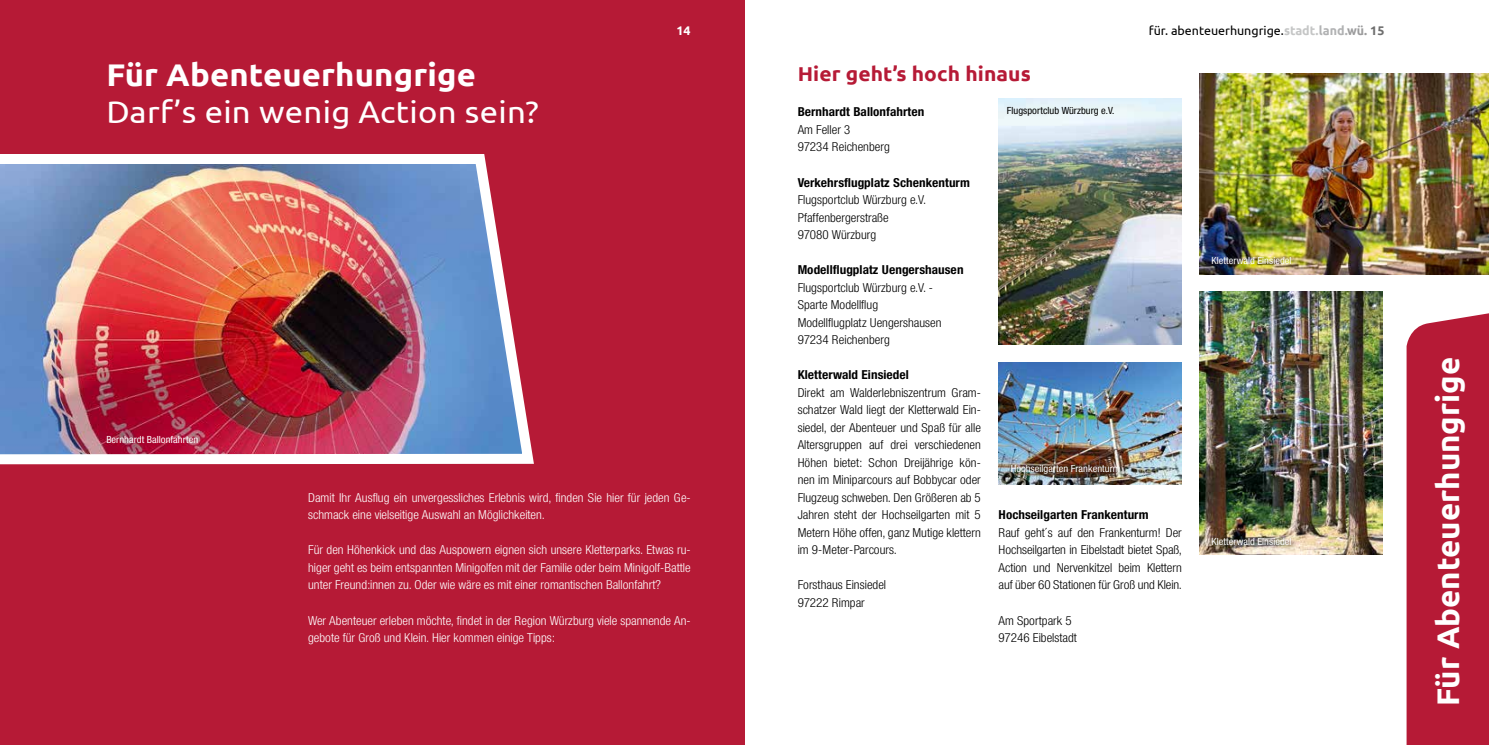
<style>
.page{position:relative;width:1489px;height:745px;background:#fff}
.page>*{position:absolute;margin:0;border:0;box-sizing:border-box;transform-origin:0 0}
.t1{font:31.25px "Ubuntu";letter-spacing:.01em;color:#fff;scale:1.05 1}
.t2{font:700 31.25px "Ubuntu";color:#fff}
.t3{font:700 31.25px "Ubuntu";color:#fff;scale:1.05 1}
.t4{font:700 20px "Ubuntu";letter-spacing:.005em;color:#b61a36;scale:1.05 1}
.t5{font:300 12.5px/17.5px "Neue Helvetica Condensed BQ";letter-spacing:.005em;color:#000;scale:1.05 1}
.t6{font:300 12.5px/17.5px "Neue Helvetica Condensed BQ";letter-spacing:.005em;color:#fff;scale:1.05 1}
.t7{font:700 12.5px "Neue Helvetica Condensed BQ";letter-spacing:.005em;color:#000;scale:1.05 1}
.t8{font:12.5px "Ubuntu";color:#000}
.t9{font:700 12.5px "Ubuntu";color:#fff}
.t10{font:10px "Neue Helvetica Condensed BQ";letter-spacing:.005em;color:#fff;scale:1.05 1}
.t11{font:10px "Neue Helvetica Condensed BQ";letter-spacing:.005em;color:#000;scale:1.05 1}
.s1{font-weight:700;color:#c5c6c6}
.s2{font-weight:700;color:#b1b2b3}
.s3{font-weight:700;color:#9c9c9d}
.s4{font-weight:700;color:#6e6e6e}
</style>
<div class="page">
<div style="left:0;top:0;width:744px;height:744px;background:#b61a36"></div>
<div style="left:1406px;top:313px;width:82px;height:431px;background:#b61a36"></div>
<img style="left:1199px;top:74px;width:289px;height:200px">
<img style="left:998px;top:362px;width:183px;height:122px">
<img style="left:0;top:154px;width:534px;height:311px">
<img style="left:998px;top:99px;width:183px;height:245px">
<div style="left:1010px;top:463px;width:115px;height:17px;background:#000;opacity:.4"></div>
<img style="left:1199px;top:291px;width:183px;height:263px">
<div style="left:1210px;top:536px;width:86px;height:14px;background:#000;opacity:.4"></div>
<p class="t9" style="left:676px;top:22px;width:16px">14</p>
<p class="t8" style="left:1148px;top:22px;width:237px">für. abenteuerhungrige.<span class="s1">stadt.</span><span class="s2">land.</span><span class="s3">wü.</span> <span class="s4">15</span></p>
<h1 class="t3" style="left:106px;top:56px;width:353px">Für Abenteuerhungrige</h1>
<h1 class="t1" style="left:106px;top:93px;width:413px">Darf’s ein wenig Action sein?</h1>
<p class="t10" style="left:106px;top:433px;width:89px">Bernhardt Ballonfahrten</p>
<p class="t6" style="left:308px;top:488px;width:366px">Damit Ihr Ausflug ein unvergessliches Erlebnis wird, finden Sie hier für jeden Ge&shy;schmack eine vielseitige Auswahl an Möglichkeiten.</p>
<p class="t6" style="left:308px;top:541px;width:366px;text-align:justify">Für den Höhenkick und das Auspowern eignen sich unsere Kletterparks. Etwas ru&shy;higer geht es beim entspannten Minigolfen mit der Familie oder beim Minigolf-Battle unter Freund:innen zu. Oder wie wäre es mit einer romantischen Ballonfahrt?</p>
<p class="t6" style="left:308px;top:611px;width:366px">Wer Abenteuer erleben möchte, findet in der Region Würzburg viele spannende An&shy;gebote für Groß und Klein. Hier kommen einige Tipps:</p>
<h2 class="t4" style="left:797px;top:62px;width:223px">Hier geht’s hoch hinaus</h2>
<p class="t7" style="left:797px;top:104px;width:122px">Bernhardt Ballonfahrten</p>
<p class="t5" style="left:797px;top:121px;width:89px">Am Feller 3<br>97234 Reichenberg</p>
<p class="t7" style="left:797px;top:174px;width:165px">Verkehrsflugplatz Schenkenturm</p>
<p class="t5" style="left:797px;top:191px;width:123px">Flugsportclub Würzburg e.V.<br>Pfaffenbergerstraße<br>97080 Würzburg</p>
<p class="t7" style="left:797px;top:262px;width:159px">Modellflugplatz Uengershausen</p>
<p class="t5" style="left:797px;top:278px;width:138px">Flugsportclub Würzburg e.V. -<br>Sparte Modellflug<br>Modellflugplatz Uengershausen<br>97234 Reichenberg</p>
<p class="t7" style="left:797px;top:367px;width:107px">Kletterwald Einsiedel</p>
<p class="t5" style="left:797px;top:383px;width:176px;text-align:justify">Direkt am Walderlebniszentrum Gram&shy;schatzer Wald liegt der Kletterwald Ein&shy;siedel, der Abenteuer und Spaß für alle Altersgruppen auf drei verschiedenen Höhen bietet: Schon Dreijährige kön&shy;nen im Miniparcours auf Bobbycar oder Flugzeug schweben. Den Größeren ab 5<br>Jahren steht der Hochseilgarten mit 5<br>Metern Höhe offen, ganz Mutige klettern im 9-Meter-Parcours.</p>
<p class="t5" style="left:797px;top:576px;width:86px">Forsthaus Einsiedel<br>97222 Rimpar</p>
<p class="t11" style="left:1006px;top:105px;width:104px">Flugsportclub Würzburg e.V.</p>
<p class="t10" style="left:1010px;top:462px;width:106px">Hochseilgarten Frankenturm</p>
<p class="t7" style="left:998px;top:507px;width:144px">Hochseilgarten Frankenturm</p>
<p class="t5" style="left:998px;top:523px;width:176px;text-align:justify">Rauf geht´s auf den Frankenturm! Der Hochseilgarten in Eibelstadt bietet Spaß, Action und Nervenkitzel beim Klettern auf über 60 Stationen für Groß und Klein.</p>
<p class="t5" style="left:998px;top:611px;width:76px">Am Sportpark 5<br>97246 Eibelstadt</p>
<p class="t10" style="left:1211px;top:255px;width:78px">Kletterwald Einsiedel</p>
<p class="t10" style="left:1211px;top:535px;width:78px">Kletterwald Einsiedel</p>
<h1 class="t2" style="left:1428px;top:705px;width:350px;rotate:-90deg">Für Abenteuerhungrige</h1>
</div>
